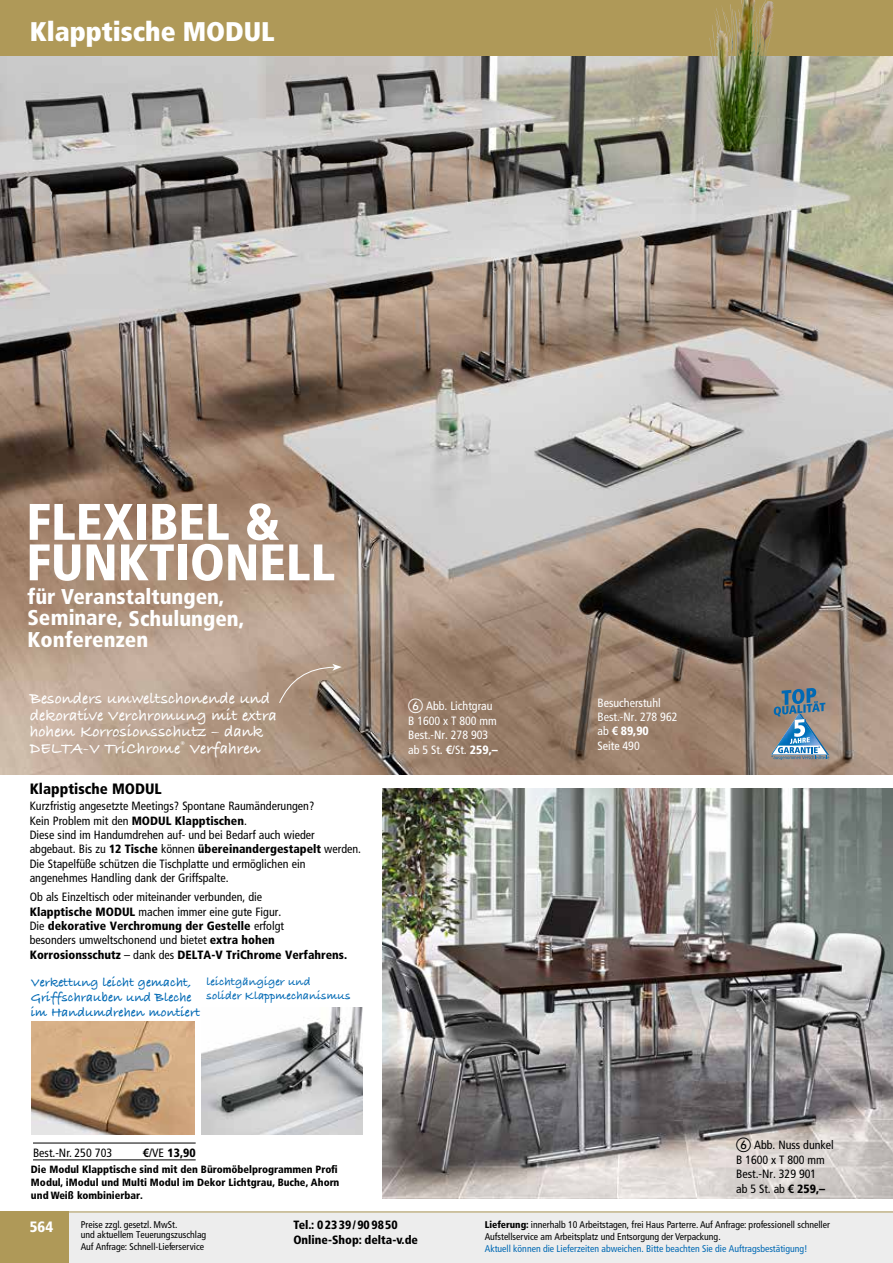
<style>
.page{position:relative;width:893px;height:1263px;background:#fff}
.page>*{position:absolute;margin:0;border:0;box-sizing:border-box;transform-origin:0 0}
.t1{font:900 condensed 51.3px/40.5px "Frutiger LT Std";color:#fff}
.t2{font:900 condensed 27px "Frutiger LT Std";color:#fff}
.t3{font:900 condensed 21.45px/21.3px "Frutiger LT Std";color:#fff}
.t4{font:16.5px/16.5px "Bradley Hand ITCTT Bold";color:#fff}
.t5{font:900 condensed 15px "Frutiger LT Std";color:#000}
.t6{font:900 condensed 15px "Frutiger LT Std";color:#fff}
.t7{font:13.5px/15px "Bradley Hand ITCTT Bold";color:#0069b4}
.t8{font:12.15px/13.5px "Bradley Hand ITCTT Bold";color:#0069b4}
.t9{font:condensed 12px/14.4px "Frutiger LT Std";color:#000}
.t10{font:condensed 12px/14.4px "Frutiger LT Std";color:#fff}
.t11{font:900 condensed 12px/14.4px "Frutiger LT Std";color:#000}
.t12{font:900 condensed 10.5px/12.6px "Frutiger LT Std";color:#000}
.t13{font:condensed 9.75px/10.5px "Frutiger LT Std";color:#000}
.t14{font:condensed 9.75px "Frutiger LT Std";color:#0069b4}
.s1{font-weight:900}
.s2{font-family:"European Pi One";font-stretch:normal;font-size:15px}
.s3{font-weight:700}
.s4{font-weight:400}
</style>
<div class="page">
<img style="left:0;top:55px;width:893px;height:719px">
<div style="left:0;top:0;width:893px;height:55px;background:#af9958"></div>
<svg style="left:771px;top:688px;width:58px;height:71px;background:#7d919f"></svg>
<div style="left:0;top:1212px;width:893px;height:51px;background:#ededed"></div>
<div style="left:0;top:1212px;width:68px;height:51px;background:#af9958"></div>
<hr style="left:0;top:1211px;width:893px;height:1px;background:#af9958">
<img style="left:32px;top:1022px;width:163px;height:113px">
<hr style="left:33px;top:1143px;width:108px;height:1px;background:#000">
<hr style="left:141px;top:1143px;width:55px;height:1px;background:#000">
<hr style="left:33px;top:1159px;width:108px;height:1px;background:#000">
<hr style="left:141px;top:1159px;width:55px;height:1px;background:#000">
<img style="left:382px;top:789px;width:511px;height:410px">
<img style="left:884px;top:767px;width:9px;height:225px">
<img style="left:201px;top:1008px;width:162px;height:127px">
<img style="left:724px;top:0;width:42px;height:96px">
<svg style="left:279px;top:664px;width:63px;height:40px;background:#a38e7c"></svg>
<h2 class="t2" style="left:30px;top:15px;width:246px">Klapptische MODUL</h2>
<h1 class="t1" style="left:26px;top:502px;width:310px">FLEXIBEL &amp;<br>FUNKTIONELL</h1>
<h3 class="t3" style="left:27px;top:586px;width:218px">für Veranstaltungen,<br>Seminare, Schulungen,<br>Konferenzen</h3>
<h3 class="t4" style="left:30px;top:689px;width:249px">Besonders umweltschonende und dekorative Verchromung mit extra hohem Korrosionsschutz – dank<br>DELTA-V TriChrome® Verfahren</h3>
<p class="t5" style="left:30px;top:779px;width:134px">Klapptische MODUL</p>
<p class="t9" style="left:30px;top:799px;width:333px">Kurzfristig angesetzte Meetings? Spontane Raumänderungen?<br>Kein Problem mit den <span class="s1">MODUL Klapptischen</span>.<br>Diese sind im Handumdrehen auf- und bei Bedarf auch wieder abgebaut. Bis zu <span class="s1">12 Tische</span> können <span class="s1">übereinandergestapelt</span> werden.<br>Die Stapelfüße schützen die Tischplatte und ermöglichen ein angenehmes Handling dank der Griffspalte.</p>
<p class="t9" style="left:30px;top:890px;width:319px">Ob als Einzeltisch oder miteinander verbunden, die<br><span class="s1">Klapptische MODUL</span> machen immer eine gute Figur.<br>Die <span class="s1">dekorative Verchromung der Gestelle</span> erfolgt<br>besonders umweltschonend und bietet <span class="s1">extra hohen Korrosionsschutz</span> – dank des <span class="s1">DELTA-V TriChrome Verfahrens.</span></p>
<p class="t7" style="left:31px;top:974px;width:171px">Verkettung leicht gemacht,<br>Griffschrauben und Bleche im Handumdrehen montiert</p>
<p class="t8" style="left:207px;top:974px;width:145px">leichtgängiger und<br>solider Klappmechanismus</p>
<p class="t10" style="left:408px;top:699px;width:91px"><span class="s2">f</span> Abb. Lichtgrau<br>B 1600 x T 800 mm<br>Best.-Nr. 278 903 ab 5 St. <span class="s3">€</span>/St. <span class="s1">259,–</span></p>
<p class="t9" style="left:33px;top:1145px;width:81px">Best.-Nr. 250 703</p>
<p class="t11" style="left:143px;top:1145px;width:54px"><span class="s3">€</span><span class="s4">/VE</span> 13,90</p>
<p class="t12" style="left:31px;top:1163px;width:310px">Die Modul Klapptische sind mit den Büromöbelprogrammen Profi<br>Modul, iModul und Multi Modul im Dekor Lichtgrau, Buche, Ahorn und Weiß kombinierbar.</p>
<p class="t10" style="left:597px;top:695px;width:82px">Besucherstuhl<br>Best.-Nr. 278 962 ab <span class="s3">€</span> <span class="s1">89,90<br></span>Seite 490</p>
<p class="t9" style="left:736px;top:1138px;width:99px"><span class="s2">f</span> Abb. Nuss dunkel<br>B 1600 x T 800 mm<br>Best.-Nr. 329 901<br>ab 5 St. ab <span class="s3">€</span> <span class="s1">259,–</span></p>
<p class="t6" style="left:30px;top:1217px;width:25px">564</p>
<p class="t13" style="left:81px;top:1219px;width:127px">Preise zzgl. gesetzl. MwSt.<br>und aktuellem Teuerungszuschlag</p>
<p class="t13" style="left:81px;top:1242px;width:125px">Auf Anfrage: Schnell-Lieferservice</p>
<p class="t11" style="left:293px;top:1218px;width:126px">Tel.: 02339/909850<br>Online-Shop: delta-v.de</p>
<p class="t13" style="left:485px;top:1218px;width:347px;line-height:11.7px"><span class="s1">Lieferung:</span> innerhalb 10 Arbeitstagen, frei Haus Parterre. Auf Anfrage: professionell schneller<br>Aufstellservice am Arbeitsplatz und Entsorgung der Verpackung.</p>
<p class="t14" style="left:485px;top:1243px;width:324px">Aktuell können die Lieferzeiten abweichen. Bitte beachten Sie die Auftragsbestätigung!</p>
</div>
